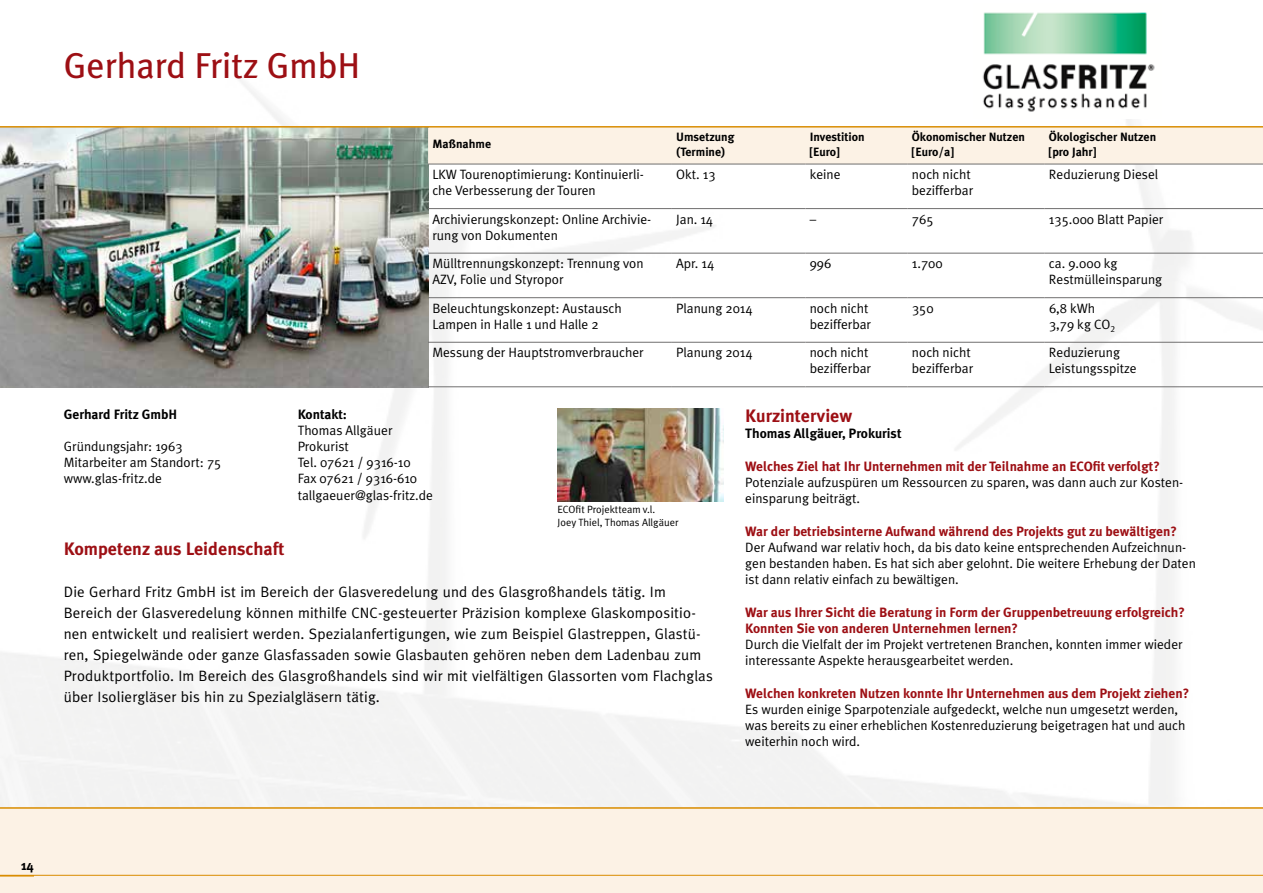
<style>
.page{position:relative;width:1263px;height:893px;background:#fff}
.page>*{position:absolute;margin:0;border:0;box-sizing:border-box;transform-origin:0 0}
.t1{font:36px "Meta Plus";color:#9d0f14}
.t2{font:700 18px "Meta Plus";color:#9d0f14}
.t3{font:15px/21px "Meta Plus Normal";letter-spacing:.01em;color:#000}
.t4{font:13.5px/16.2px "Meta Plus Normal";color:#000}
.t5{font:700 13.5px/16.2px "Meta Plus";color:#9d0f14}
.t6{font:700 13.5px "Meta Plus";color:#000}
.t7{font:700 12px/14.4px "Meta Plus";color:#000}
.t8{font:10.5px/12.6px "Meta Plus Normal";color:#000}
</style>
<div class="page">
<img style="left:0;top:165px;width:1263px;height:642px">
<img style="left:0;top:128px;width:428px;height:259px">
<img style="left:558px;top:408px;width:166px;height:93px">
<div style="left:428px;top:128px;width:835px;height:36px;background:#fcf2e5"></div>
<hr style="left:428px;top:164px;width:244px;height:1px;background:#706f6f">
<hr style="left:672px;top:164px;width:133px;height:1px;background:#706f6f">
<hr style="left:805px;top:164px;width:103px;height:1px;background:#706f6f">
<hr style="left:908px;top:164px;width:137px;height:1px;background:#706f6f">
<hr style="left:1045px;top:164px;width:218px;height:1px;background:#706f6f">
<hr style="left:428px;top:208px;width:244px;height:1px;background:#706f6f">
<hr style="left:672px;top:208px;width:133px;height:1px;background:#706f6f">
<hr style="left:805px;top:208px;width:103px;height:1px;background:#706f6f">
<hr style="left:908px;top:208px;width:137px;height:1px;background:#706f6f">
<hr style="left:1045px;top:208px;width:218px;height:1px;background:#706f6f">
<hr style="left:428px;top:253px;width:244px;height:1px;background:#706f6f">
<hr style="left:672px;top:253px;width:133px;height:1px;background:#706f6f">
<hr style="left:805px;top:253px;width:103px;height:1px;background:#706f6f">
<hr style="left:908px;top:253px;width:137px;height:1px;background:#706f6f">
<hr style="left:1045px;top:253px;width:218px;height:1px;background:#706f6f">
<hr style="left:428px;top:297px;width:244px;height:1px;background:#706f6f">
<hr style="left:672px;top:297px;width:133px;height:1px;background:#706f6f">
<hr style="left:805px;top:297px;width:103px;height:1px;background:#706f6f">
<hr style="left:908px;top:297px;width:137px;height:1px;background:#706f6f">
<hr style="left:1045px;top:297px;width:218px;height:1px;background:#706f6f">
<hr style="left:428px;top:342px;width:244px;height:1px;background:#706f6f">
<hr style="left:672px;top:342px;width:133px;height:1px;background:#706f6f">
<hr style="left:805px;top:342px;width:103px;height:1px;background:#706f6f">
<hr style="left:908px;top:342px;width:137px;height:1px;background:#706f6f">
<hr style="left:1045px;top:342px;width:218px;height:1px;background:#706f6f">
<hr style="left:428px;top:386px;width:244px;height:1px;background:#706f6f">
<hr style="left:672px;top:386px;width:133px;height:1px;background:#706f6f">
<hr style="left:805px;top:386px;width:103px;height:1px;background:#706f6f">
<hr style="left:908px;top:386px;width:137px;height:1px;background:#706f6f">
<hr style="left:1045px;top:386px;width:218px;height:1px;background:#706f6f">
<svg style="left:0;top:12px;width:1263px;height:116px"></svg>
<div style="left:0;top:807px;width:1263px;height:86px;background:#fcf2e5"></div>
<hr style="left:0;top:875px;width:1263px;height:1px;background:#d98c00">
<h1 class="t1" style="left:64px;top:45px;width:298px">Gerhard Fritz GmbH</h1>
<p class="t7" style="left:432px;top:137px;width:60px">Maßnahme</p>
<p class="t7" style="left:676px;top:130px;width:60px">Umsetzung (Termine)</p>
<p class="t7" style="left:810px;top:130px;width:56px">Investition [Euro]</p>
<p class="t7" style="left:912px;top:130px;width:115px">Ökonomischer Nutzen [Euro/a]</p>
<p class="t7" style="left:1049px;top:130px;width:109px">Ökologischer Nutzen [pro Jahr]</p>
<p class="t4" style="left:432px;top:166px;width:213px">LKW Tourenoptimierung: Kontinuierli&shy;che Verbesserung der Touren</p>
<p class="t4" style="left:676px;top:166px;width:41px">Okt. 13</p>
<p class="t4" style="left:810px;top:166px;width:32px">keine</p>
<p class="t4" style="left:912px;top:166px;width:63px">noch nicht bezifferbar</p>
<p class="t4" style="left:1049px;top:166px;width:111px">Reduzierung Diesel</p>
<p class="t4" style="left:432px;top:211px;width:220px">Archivierungskonzept: Online Archivie&shy;rung von Dokumenten</p>
<p class="t4" style="left:676px;top:211px;width:39px">Jan. 14</p>
<p class="t4" style="left:810px;top:211px;width:8px">–</p>
<p class="t4" style="left:912px;top:211px;width:23px">765</p>
<p class="t4" style="left:1049px;top:211px;width:116px">135.000 Blatt Papier</p>
<p class="t4" style="left:432px;top:255px;width:213px">Mülltrennungskonzept: Trennung von<br>AZV, Folie und Styropor</p>
<p class="t4" style="left:676px;top:255px;width:40px">Apr. 14</p>
<p class="t4" style="left:810px;top:255px;width:23px">996</p>
<p class="t4" style="left:912px;top:255px;width:32px">1.700</p>
<p class="t4" style="left:1049px;top:255px;width:115px">ca. 9.000 kg<br>Restmülleinsparung</p>
<p class="t4" style="left:432px;top:300px;width:191px">Beleuchtungskonzept: Austausch<br>Lampen in Halle 1 und Halle 2</p>
<p class="t4" style="left:676px;top:300px;width:78px">Planung 2014</p>
<p class="t4" style="left:810px;top:300px;width:63px">noch nicht bezifferbar</p>
<p class="t4" style="left:912px;top:300px;width:23px">350</p>
<p class="t4" style="left:1049px;top:300px;width:68px">6,8 kWh<br>3,79 kg CO<sub>2</sub></p>
<p class="t4" style="left:432px;top:344px;width:213px">Messung der Hauptstromverbraucher</p>
<p class="t4" style="left:676px;top:344px;width:78px">Planung 2014</p>
<p class="t4" style="left:810px;top:344px;width:63px">noch nicht bezifferbar</p>
<p class="t4" style="left:912px;top:344px;width:63px">noch nicht bezifferbar</p>
<p class="t4" style="left:1049px;top:344px;width:89px">Reduzierung<br>Leistungsspitze</p>
<p class="t6" style="left:64px;top:406px;width:115px">Gerhard Fritz GmbH</p>
<p class="t4" style="left:64px;top:438px;width:159px">Gründungsjahr: 1963<br>Mitarbeiter am Standort: 75 www.glas-fritz.de</p>
<p class="t6" style="left:298px;top:406px;width:51px">Kontakt:</p>
<p class="t4" style="left:298px;top:422px;width:137px">Thomas Allgäuer<br>Prokurist<br>Tel. 07621 / 9316-10<br>Fax 07621 / 9316-610 tallgaeuer@glas-fritz.de</p>
<p class="t8" style="left:558px;top:503px;width:122px">ECOfit Projektteam v.l.<br>Joey Thiel, Thomas Allgäuer</p>
<h2 class="t2" style="left:64px;top:538px;width:222px">Kompetenz aus Leidenschaft</h2>
<p class="t3" style="left:64px;top:581px;width:650px">Die Gerhard Fritz GmbH ist im Bereich der Glasveredelung und des Glasgroßhandels tätig. Im Bereich der Glasveredelung können mithilfe CNC-gesteuerter Präzision komplexe Glaskompositio&shy;nen entwickelt und realisiert werden. Spezialanfertigungen, wie zum Beispiel Glastreppen, Glastü&shy;ren, Spiegelwände oder ganze Glasfassaden sowie Glasbauten gehören neben dem Ladenbau zum Produktportfolio. Im Bereich des Glasgroßhandels sind wir mit vielfältigen Glassorten vom Flachglas über Isoliergläser bis hin zu Spezialgläsern tätig.</p>
<h2 class="t2" style="left:745px;top:405px;width:109px">Kurzinterview</h2>
<p class="t6" style="left:745px;top:426px;width:158px">Thomas Allgäuer, Prokurist</p>
<p class="t5" style="left:745px;top:458px;width:416px">Welches Ziel hat Ihr Unternehmen mit der Teilnahme an ECOfit verfolgt?</p>
<p class="t4" style="left:745px;top:474px;width:440px">Potenziale aufzuspüren um Ressourcen zu sparen, was dann auch zur Kosten&shy;einsparung beiträgt.</p>
<p class="t5" style="left:745px;top:523px;width:433px">War der betriebsinterne Aufwand während des Projekts gut zu bewältigen?</p>
<p class="t4" style="left:745px;top:539px;width:452px">Der Aufwand war relativ hoch, da bis dato keine entsprechenden Aufzeichnun&shy;gen bestanden haben. Es hat sich aber gelohnt. Die weitere Erhebung der Daten ist dann relativ einfach zu bewältigen.</p>
<p class="t5" style="left:745px;top:604px;width:441px">War aus Ihrer Sicht die Beratung in Form der Gruppenbetreuung erfolgreich?<br>Konnten Sie von anderen Unternehmen lernen?</p>
<p class="t4" style="left:745px;top:636px;width:439px">Durch die Vielfalt der im Projekt vertretenen Branchen, konnten immer wieder interessante Aspekte herausgearbeitet werden.</p>
<p class="t5" style="left:745px;top:685px;width:445px">Welchen konkreten Nutzen konnte Ihr Unternehmen aus dem Projekt ziehen?</p>
<p class="t4" style="left:745px;top:701px;width:442px">Es wurden einige Sparpotenziale aufgedeckt, welche nun umgesetzt werden, was bereits zu einer erheblichen Kostenreduzierung beigetragen hat und auch weiterhin noch wird.</p>
<p class="t6" style="left:21px;top:857px;width:15px">14</p>
</div>
